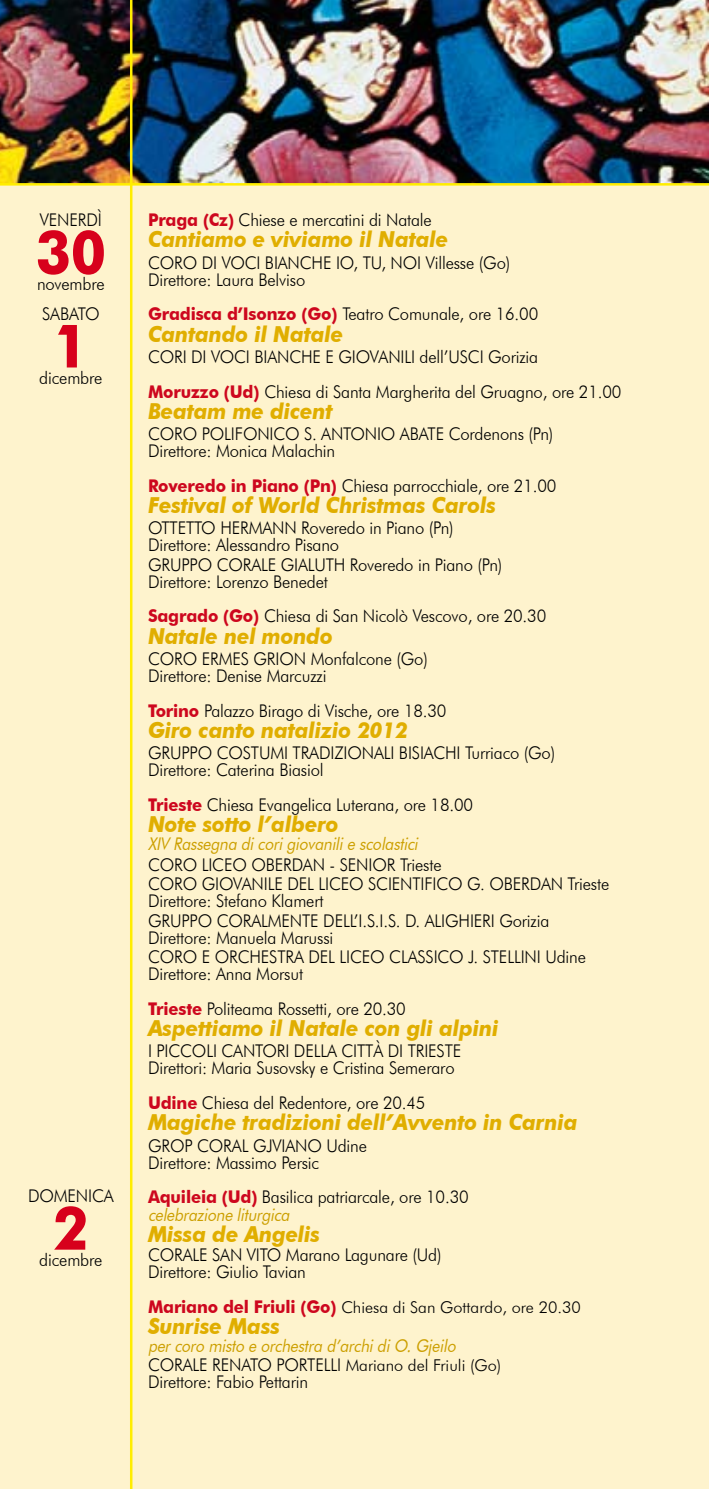
<style>
.page{position:relative;width:709px;height:1489px;background:#fff}
.page>*{position:absolute;margin:0;border:0;box-sizing:border-box;transform-origin:0 0}
.t1{font:700 60px "Futura BT";color:#d7001c;scale:.95 1}
.t2{font:italic 700 22px "Futura BT";letter-spacing:-.01em;color:#e0ae00;scale:.95 1}
.t3{font:300 17.5px/34.8px "Futura BT";letter-spacing:-.01em;color:#000;scale:.95 1}
.t4{font:italic 17.5px "Futura BT";color:#cc9f00;scale:.89 1}
.t5{font:300 16.25px "Futura BT";color:#000}
.s1{font-weight:700;color:#cd071e}
.s2{font-weight:700;font-size:17.5px;color:#cd071e}
</style>
<div class="page">
<div style="left:0;top:0;width:709px;height:1488px;background:#fef3cd"></div>
<img style="left:0;top:0;width:709px;height:183px">
<hr style="left:130px;top:0;width:2px;height:1488px;background:#ffed00">
<hr style="left:0;top:183px;width:709px;height:3px;background:#ffed00">
<p class="t3" style="left:40px;top:202px;width:12px">venerd</p>
<p class="t3" style="left:98px;top:202px;width:6px">ì</p>
<h1 class="t1" style="left:36px;top:216px;width:76px">30</h1>
<p class="t3" style="left:37px;top:266px;width:73px">novembre</p>
<p class="t3" style="left:42px;top:296px;width:11px">sabato</p>
<h1 class="t1" style="left:53px;top:310px;width:39px">1</h1>
<p class="t3" style="left:39px;top:360px;width:68px">dicembre</p>
<p class="t3" style="left:28px;top:1178px;width:13px">domenica</p>
<h1 class="t1" style="left:53px;top:1191px;width:39px">2</h1>
<p class="t3" style="left:39px;top:1241px;width:68px">dicembre</p>
<p class="t3" style="left:148px;top:202px;width:300px"><span class="s1">Praga (Cz)</span> Chiese e mercatini di Natale</p>
<p class="t2" style="left:148px;top:226px;width:317px">Cantiamo e viviamo il Natale</p>
<p class="t3" style="left:148px;top:245px;width:26px">Coro</p>
<p class="t3" style="left:202px;top:245px;width:32px">di voci</p>
<p class="t3" style="left:265px;top:245px;width:11px">bianche</p>
<p class="t3" style="left:336px;top:245px;width:185px">Io, Tu, Noi Villesse (Go)</p>
<p class="t3" style="left:148px;top:262px;width:412px">Direttore: Laura Belviso<br><span class="s1">Gradisca d’Isonzo (Go)</span> Teatro Comunale, ore 16.00</p>
<p class="t2" style="left:148px;top:320px;width:207px">Cantando il Natale</p>
<p class="t3" style="left:148px;top:339px;width:22px">Cori</p>
<p class="t3" style="left:191px;top:339px;width:32px">di voci</p>
<p class="t3" style="left:254px;top:339px;width:11px">bianche</p>
<p class="t3" style="left:325px;top:339px;width:24px">e giovanili</p>
<p class="t3" style="left:148px;top:339px;width:500px;text-indent:272px">dell’USCI Gorizia<br><span class="s1">Moruzzo (Ud)</span> Chiesa di Santa Margherita del Gruagno, ore 21.00</p>
<p class="t2" style="left:148px;top:397px;width:196px">Beatam me dicent</p>
<p class="t3" style="left:148px;top:416px;width:26px">Coro</p>
<p class="t3" style="left:202px;top:416px;width:12px">polifonico</p>
<p class="t3" style="left:304px;top:416px;width:41px">S. Antonio</p>
<p class="t3" style="left:400px;top:416px;width:20px">Abate</p>
<p class="t3" style="left:449px;top:416px;width:112px">Cordenons (Pn)</p>
<p class="t3" style="left:148px;top:433px;width:431px">Direttore: Monica Malachin<br><span class="s1">Roveredo in Piano (Pn)</span> Chiesa parrocchiale, ore 21.00</p>
<p class="t2" style="left:148px;top:492px;width:368px">Festival of World Christmas Carols</p>
<p class="t3" style="left:148px;top:510px;width:25px">Ottetto</p>
<p class="t3" style="left:220px;top:510px;width:24px">Hermann</p>
<p class="t3" style="left:148px;top:519px;width:323px;line-height:17px;text-indent:153px">Roveredo in Piano (Pn)<br>Direttore: Alessandro Pisano</p>
<p class="t3" style="left:148px;top:547px;width:26px">Gruppo</p>
<p class="t3" style="left:217px;top:547px;width:12px">corale</p>
<p class="t3" style="left:281px;top:547px;width:24px">Gialuth</p>
<p class="t3" style="left:350px;top:547px;width:162px">Roveredo in Piano (Pn)</p>
<p class="t3" style="left:148px;top:564px;width:421px">Direttore: Lorenzo Benedet<br><span class="s1">Sagrado (Go)</span> Chiesa di San Nicolò Vescovo, ore 20.30</p>
<p class="t2" style="left:148px;top:622px;width:196px">Natale nel mondo</p>
<p class="t3" style="left:148px;top:641px;width:26px">Coro</p>
<p class="t3" style="left:202px;top:641px;width:20px">Ermes</p>
<p class="t3" style="left:253px;top:641px;width:25px">Grion</p>
<p class="t3" style="left:148px;top:650px;width:296px;line-height:17px;text-indent:163px">Monfalcone (Go)<br>Direttore: Denise Marcuzzi</p>
<p class="t3" style="left:148px;top:693px;width:316px"><span class="s1">Torino</span> Palazzo Birago di Vische, ore 18.30</p>
<p class="t2" style="left:148px;top:716px;width:275px">Giro canto natalizio 2012</p>
<p class="t3" style="left:148px;top:735px;width:26px">Gruppo</p>
<p class="t3" style="left:217px;top:735px;width:24px">Costumi</p>
<p class="t3" style="left:292px;top:735px;width:18px">Tradi</p>
<p class="t3" style="left:334px;top:735px;width:20px">zionali</p>
<p class="t3" style="left:399px;top:735px;width:18px">Bisiachi</p>
<p class="t3" style="left:465px;top:735px;width:96px">Turriaco (Go)</p>
<p class="t3" style="left:148px;top:752px;width:344px">Direttore: Caterina Biasiol<br><span class="s1">Trieste</span> Chiesa Evangelica Luterana, ore 18.00</p>
<p class="t2" style="left:148px;top:811px;width:202px">Note sotto l’albero</p>
<p class="t4" style="left:148px;top:833px;width:308px">XIV Rassegna dicorigiovanilie scolastici</p>
<p class="t3" style="left:148px;top:847px;width:26px">Coro</p>
<p class="t3" style="left:202px;top:847px;width:18px">Liceo</p>
<p class="t3" style="left:251px;top:847px;width:27px">Oberdan</p>
<p class="t3" style="left:329px;top:847px;width:30px">- Senior</p>
<p class="t3" style="left:400px;top:847px;width:45px">Trieste</p>
<p class="t3" style="left:148px;top:866px;width:26px">Coro</p>
<p class="t3" style="left:202px;top:866px;width:11px">giovanile</p>
<p class="t3" style="left:287px;top:866px;width:10px">del</p>
<p class="t3" style="left:318px;top:866px;width:18px">Liceo</p>
<p class="t3" style="left:368px;top:866px;width:19px">Scientifico</p>
<p class="t3" style="left:467px;top:866px;width:50px">G. Oberdan</p>
<p class="t3" style="left:567px;top:866px;width:45px">Trieste</p>
<p class="t3" style="left:148px;top:891px;width:186px;line-height:19.2px">Direttore: Stefano Klamert<br>Gruppo</p>
<p class="t3" style="left:217px;top:902px;width:24px">Coralmente</p>
<p class="t3" style="left:323px;top:902px;width:10px">dell</p>
<p class="t3" style="left:354px;top:902px;width:94px">’I.S.I.S. D. Alighieri</p>
<p class="t3" style="left:499px;top:902px;width:54px">Gorizia</p>
<p class="t3" style="left:148px;top:927px;width:197px;line-height:19.2px">Direttore: Manuela Marussi<br>Coro</p>
<p class="t3" style="left:202px;top:939px;width:26px">e orchestra</p>
<p class="t3" style="left:308px;top:939px;width:10px">del</p>
<p class="t3" style="left:339px;top:939px;width:18px">Liceo</p>
<p class="t3" style="left:389px;top:939px;width:23px">Classico</p>
<p class="t3" style="left:468px;top:939px;width:32px">J. Stellini</p>
<p class="t3" style="left:545px;top:939px;width:44px">Udine</p>
<p class="t3" style="left:148px;top:956px;width:273px">Direttore: Anna Morsut<br><span class="s1">Trieste</span> Politeama Rossetti, ore 20.30</p>
<p class="t2" style="left:148px;top:1014px;width:370px">Aspettiamo il Natale con gli alpini</p>
<p class="t3" style="left:148px;top:1033px;width:28px">I Piccoli</p>
<p class="t3" style="left:221px;top:1033px;width:23px">Cantori</p>
<p class="t3" style="left:294px;top:1033px;width:10px">della</p>
<p class="t3" style="left:148px;top:1042px;width:324px;line-height:17px;text-indent:193px">Città di Trieste<br>Direttori: Maria Susovsky e Cristina Semeraro</p>
<p class="t3" style="left:148px;top:1085px;width:293px"><span class="s1">Udine</span> Chiesa del Redentore, ore 20.45</p>
<p class="t2" style="left:148px;top:1108px;width:454px">Magiche tradizioni dell’Avvento in Carnia</p>
<p class="t3" style="left:148px;top:1127px;width:26px">Grop</p>
<p class="t3" style="left:197px;top:1127px;width:24px">Coral</p>
<p class="t3" style="left:253px;top:1127px;width:25px">Gjviano</p>
<p class="t3" style="left:326px;top:1127px;width:44px">Udine</p>
<p class="t3" style="left:148px;top:1144px;width:339px">Direttore: Massimo Persic<br><span class="s1">Aquileia (Ud)</span> Basilica patriarcale, ore 10.30</p>
<p class="t4" style="left:148px;top:1203px;width:165px">celebrazione liturgica</p>
<p class="t2" style="left:148px;top:1220px;width:183px">Missa de Angelis</p>
<p class="t3" style="left:148px;top:1237px;width:24px">Corale</p>
<p class="t3" style="left:212px;top:1237px;width:56px">San Vito</p>
<p class="t3" style="left:148px;top:1246px;width:310px;line-height:17px;text-indent:138px">Marano Lagunare (Ud)<br>Direttore: Giulio Tavian</p>
<p class="t5" style="left:148px;top:1296px;width:434px"><span class="s2">Mariano del Friuli (Go)</span> Chiesa di San Gottardo, ore 20.30</p>
<p class="t2" style="left:148px;top:1312px;width:140px">Sunrise Mass</p>
<p class="t4" style="left:148px;top:1334px;width:351px">percoro misto e orchestra d’archidiO.Gjeilo</p>
<p class="t3" style="left:148px;top:1346px;width:24px">Corale</p>
<p class="t3" style="left:212px;top:1346px;width:21px">Renato</p>
<p class="t3" style="left:276px;top:1346px;width:18px">Portelli</p>
<p class="t5" style="left:346px;top:1354px;width:157px">Mariano del Friuli (Go)</p>
<p class="t3" style="left:148px;top:1363px;width:170px">Direttore: Fabio Pettarin</p>
</div>
